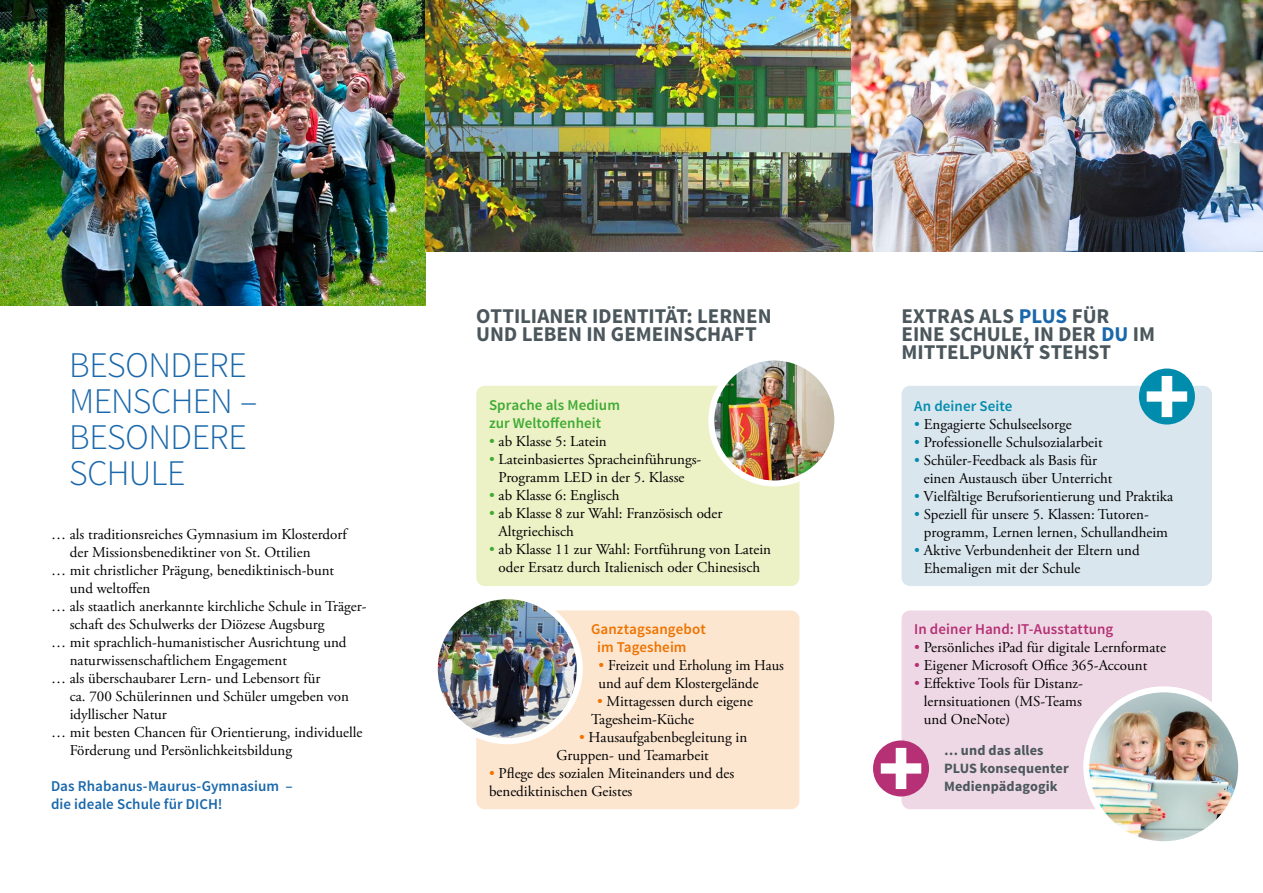
<style>
.page{position:relative;width:1263px;height:893px;background:#fff}
.page>*{position:absolute;margin:0;border:0;box-sizing:border-box;transform-origin:0 0}
.t1{font:300 36px/36px "Source Sans Pro";letter-spacing:-.015em;color:#1a68ab}
.t2{font:700 21px/18px "Source Sans Pro";color:#4b575c}
.t3{font:15px/18px "Adobe Garamond Pro";color:#000}
.t4{font:600 15px/18px "Source Sans Pro";letter-spacing:.005em;color:#1a68ab}
.t5{font:600 15px/18px "Source Sans Pro";letter-spacing:.005em;color:#3eab33}
.t6{font:600 15px "Source Sans Pro";letter-spacing:.005em;color:#b53074}
.t7{font:600 15px/18px "Source Sans Pro";letter-spacing:.005em;color:#ee7300}
.t8{font:600 15px "Source Sans Pro";letter-spacing:.005em;color:#008cad}
.t9{font:700 14.25px/18px "Source Sans Pro";letter-spacing:.005em;color:#4b575c}
.s1{font-size:20.1px}
.s2{color:#1a68ab}
.s3{color:#3eab33}
.s4{color:#ee7300}
.s5{color:#008cad}
.s6{color:#b53074}
</style>
<div class="page">
<img style="left:0;top:0;width:425px;height:305px">
<img style="left:850px;top:0;width:413px;height:251px">
<img style="left:425px;top:0;width:425px;height:251px">
<div style="left:476px;top:386px;width:323px;height:200px;background:#edf1c6;border-radius:9px"></div>
<div style="left:901px;top:386px;width:311px;height:200px;background:#dae6ee;border-radius:9px"></div>
<div style="left:476px;top:610px;width:323px;height:199px;background:#fde6d0;border-radius:9px"></div>
<div style="left:901px;top:610px;width:311px;height:199px;background:#efd8e5;border-radius:9px"></div>
<img style="left:713px;top:361px;width:120px;height:122px">
<div style="left:708px;top:354px;width:132px;height:132px;border:6px solid #fff;border-radius:50%"></div>
<img style="left:435px;top:596px;width:145px;height:145px;border-radius:72px">
<div style="left:432px;top:593px;width:151px;height:151px;border:6px solid #fff;border-radius:50%"></div>
<img style="left:1090px;top:693px;width:147px;height:147px">
<div style="left:1083px;top:686px;width:161px;height:161px;border:6px solid #fff;border-radius:50%"></div>
<div style="left:1139px;top:369px;width:56px;height:55px;background:#008cad;border-radius:50%"></div>
<svg style="left:1147px;top:376px;width:40px;height:41px"></svg>
<div style="left:873px;top:740px;width:56px;height:56px;background:#b53074;border-radius:50%"></div>
<svg style="left:881px;top:748px;width:40px;height:41px"></svg>
<h1 class="t1" style="left:69px;top:347px;width:190px">BESONDERE<br>MENSCHEN –<br>BESONDERE<br>SCHULE</h1>
<p class="t3" style="left:51px;top:526px;width:297px">… als traditionsreiches Gymnasium im Klosterdorf</p>
<p class="t3" style="left:70px;top:544px;width:242px">der Missionsbenediktiner von St. Ottilien</p>
<p class="t3" style="left:51px;top:562px;width:285px">… mit christlicher Prägung, benediktinisch-bunt</p>
<p class="t3" style="left:70px;top:580px;width:82px">und weltoffen</p>
<p class="t3" style="left:51px;top:598px;width:317px">… als staatlich anerkannte kirchliche Schule in Träger-</p>
<p class="t3" style="left:70px;top:616px;width:256px">schaft des Schulwerks der Diözese Augsburg</p>
<p class="t3" style="left:51px;top:634px;width:297px">… mit sprachlich-humanistischer Ausrichtung und</p>
<p class="t3" style="left:70px;top:652px;width:219px">naturwissenschaftlichem Engagement</p>
<p class="t3" style="left:51px;top:670px;width:271px">… als überschaubarer Lern- und Lebensort für</p>
<p class="t3" style="left:70px;top:688px;width:281px">ca. 700 Schülerinnen und Schüler umgeben von</p>
<p class="t3" style="left:70px;top:706px;width:99px">idyllischer Natur</p>
<p class="t3" style="left:51px;top:724px;width:313px">… mit besten Chancen für Orientierung, individuelle</p>
<p class="t3" style="left:70px;top:742px;width:224px">Förderung und Persönlichkeitsbildung</p>
<p class="t4" style="left:51px;top:777px;width:243px">Das Rhabanus-Maurus-Gymnasium – die ideale Schule für DICH!</p>
<h2 class="t2" style="left:476px;top:308px;width:297px">OTTILIANER IDENTIT<span class="s1">Ä</span>T: LERNEN<br>UND LEBEN IN GEMEINSCHAFT</h2>
<h2 class="t2" style="left:901px;top:308px;width:255px">EXTRAS ALS <span class="s2">PLUS</span> F<span class="s1">Ü</span>R<br>EINE SCHULE, IN DER <span class="s2">DU</span> IM<br>MITTELPUNKT STEHST</h2>
<p class="t5" style="left:489px;top:396px;width:132px">Sprache als Medium zur Weltoffenheit</p>
<p class="t3" style="left:489px;top:433px;width:119px"><span class="s3">•</span> ab Klasse 5: Latein</p>
<p class="t3" style="left:489px;top:451px;width:214px;text-align:center"><span class="s3">•</span> Lateinbasiertes Spracheinführungs-<br>Programm LED in der 5. Klasse</p>
<p class="t3" style="left:489px;top:487px;width:132px"><span class="s3">•</span> ab Klasse 6: Englisch</p>
<p class="t3" style="left:499px;top:505px;width:225px;text-indent:-10px"><span class="s3">•</span> ab Klasse 8 zur Wahl: Französisch oder<br>Altgriechisch</p>
<p class="t3" style="left:489px;top:541px;width:284px;text-align:center"><span class="s3">•</span> ab Klasse 11 zur Wahl: Fortführung von Latein oder Ersatz durch Italienisch oder Chinesisch</p>
<p class="t7" style="left:597px;top:621px;width:110px;text-indent:-6px">Ganztagsangebot im Tagesheim</p>
<p class="t3" style="left:598px;top:657px;width:187px"><span class="s4">•</span> Freizeit und Erholung im Haus und auf dem Klostergelände</p>
<p class="t3" style="left:591px;top:693px;width:163px;text-indent:6px"><span class="s4">•</span> Mittagessen durch eigene<br>Tagesheim-Küche</p>
<p class="t3" style="left:556px;top:729px;width:192px;text-indent:22px"><span class="s4">•</span> Hausaufgabenbegleitung in<br>Gruppen- und Teamarbeit</p>
<p class="t3" style="left:489px;top:765px;width:247px"><span class="s4">•</span> Pflege des sozialen Miteinanders und des benediktinischen Geistes</p>
<p class="t8" style="left:914px;top:397px;width:100px">An deiner Seite</p>
<p class="t3" style="left:914px;top:416px;width:159px"><span class="s5">•</span> Engagierte Schulseelsorge</p>
<p class="t3" style="left:914px;top:434px;width:190px"><span class="s5">•</span> Professionelle Schulsozialarbeit</p>
<p class="t3" style="left:924px;top:452px;width:190px;text-indent:-10px"><span class="s5">•</span> Schüler-Feedback als Basis für einen Austausch über Unterricht</p>
<p class="t3" style="left:914px;top:488px;width:260px"><span class="s5">•</span> Vielfältige Berufsorientierung und Praktika</p>
<p class="t3" style="left:924px;top:506px;width:246px;text-indent:-10px"><span class="s5">•</span> Speziell für unsere 5. Klassen: Tutoren&shy;programm, Lernen lernen, Schullandheim</p>
<p class="t3" style="left:924px;top:542px;width:217px;text-indent:-10px"><span class="s5">•</span> Aktive Verbundenheit der Eltern und<br>Ehemaligen mit der Schule</p>
<p class="t6" style="left:914px;top:620px;width:201px">In deiner Hand: IT-Ausstattung</p>
<p class="t3" style="left:914px;top:639px;width:253px"><span class="s6">•</span> Persönliches iPad für digitale Lernformate</p>
<p class="t3" style="left:914px;top:657px;width:235px"><span class="s6">•</span> Eigener Microsoft Office 365-Account</p>
<p class="t3" style="left:924px;top:675px;width:160px;text-align:justify;text-indent:-10px"><span class="s6">•</span> Effektive Tools für Distanz&shy;lernsituationen (MS-Teams und OneNote)</p>
<p class="t9" style="left:944px;top:742px;width:126px">… und das alles<br>PLUS konsequenter<br>Medienpädagogik</p>
</div>
